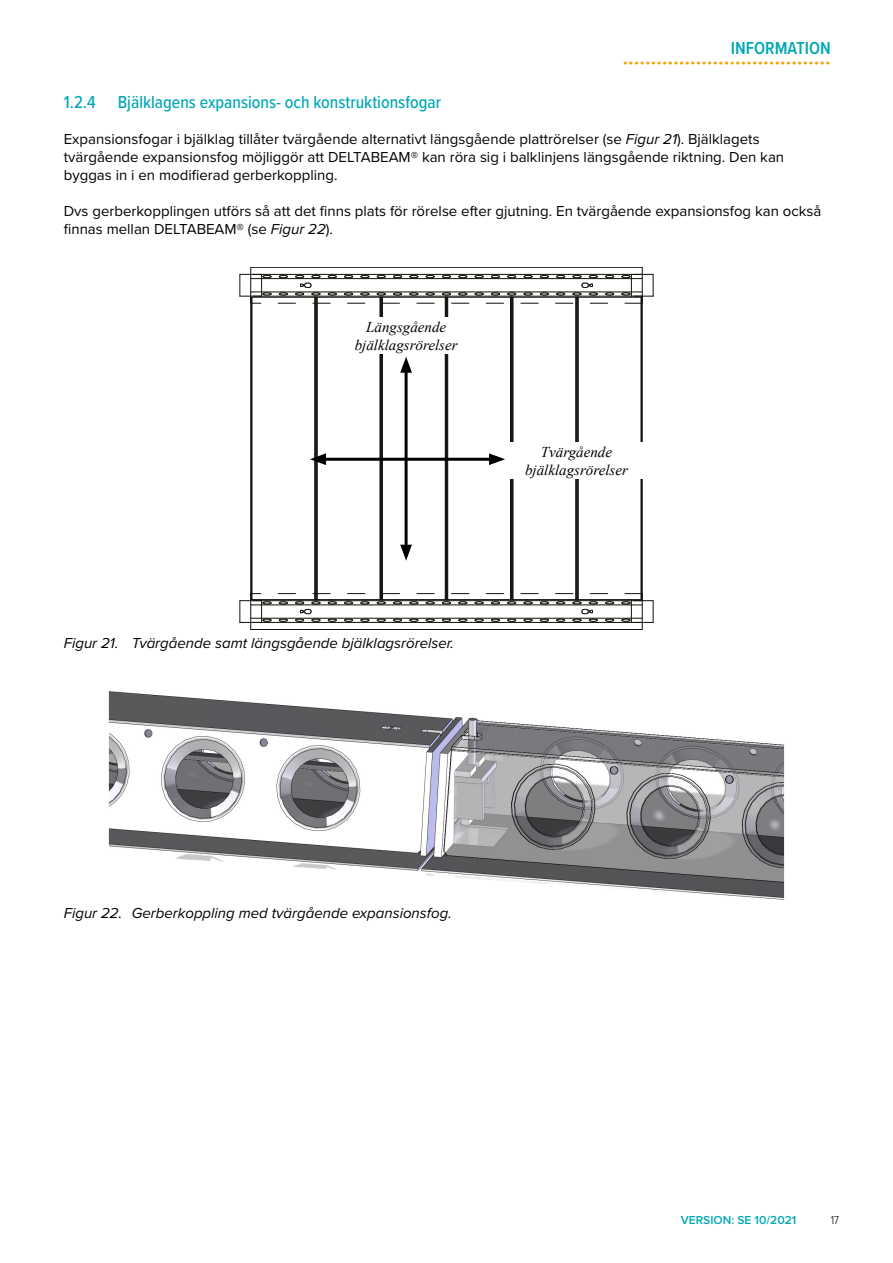
<style>
.page{position:relative;width:893px;height:1263px;background:#fff}
.page>*{position:absolute;margin:0;border:0;box-sizing:border-box;transform-origin:0 0}
.t1{font:500 18px "Proxima Nova Cond";color:#00a8b5}
.t2{font:600 18px "Proxima Nova Cond";color:#00a8b5}
.t3{font:15px/18px "Proxima Nova";color:#000}
.t4{font:italic 15px "Proxima Nova";color:#000}
.t5{font:italic 15px/18px "Times New Roman";color:#000;text-align:center}
.t6{font:600 12px "Proxima Nova";color:#00a8b5}
.t7{font:300 12px "Proxima Nova Cond";color:#000}
.s1{font-style:italic}
</style>
<div class="page">
<svg style="left:625px;top:62px;width:204px;height:3px"></svg>
<hr style="left:251px;top:629px;width:391px;height:1px;background:#12110b">
<hr style="left:250px;top:267px;width:1px;height:30px;background:#12110b">
<hr style="left:251px;top:267px;width:391px;height:1px;background:#12110b">
<hr style="left:642px;top:267px;width:1px;height:30px;background:#12110b">
<hr style="left:250px;top:297px;width:1px;height:303px;background:#12110b">
<hr style="left:251px;top:297px;width:1px;height:303px;background:#12110b">
<hr style="left:252px;top:297px;width:1px;height:303px;background:#12110b">
<hr style="left:314px;top:297px;width:1px;height:303px;background:#12110b">
<hr style="left:315px;top:297px;width:1px;height:303px;background:#12110b">
<hr style="left:316px;top:297px;width:1px;height:303px;background:#12110b">
<hr style="left:317px;top:297px;width:1px;height:303px;background:#12110b">
<hr style="left:380px;top:297px;width:1px;height:303px;background:#12110b">
<hr style="left:381px;top:297px;width:1px;height:303px;background:#12110b">
<hr style="left:382px;top:297px;width:1px;height:303px;background:#12110b">
<hr style="left:445px;top:297px;width:1px;height:303px;background:#12110b">
<hr style="left:446px;top:297px;width:1px;height:303px;background:#12110b">
<hr style="left:447px;top:297px;width:1px;height:303px;background:#12110b">
<hr style="left:510px;top:297px;width:1px;height:303px;background:#12110b">
<hr style="left:511px;top:297px;width:1px;height:303px;background:#12110b">
<hr style="left:512px;top:297px;width:1px;height:303px;background:#12110b">
<hr style="left:513px;top:297px;width:1px;height:303px;background:#12110b">
<hr style="left:575px;top:297px;width:1px;height:303px;background:#12110b">
<hr style="left:576px;top:297px;width:1px;height:303px;background:#12110b">
<hr style="left:577px;top:297px;width:1px;height:303px;background:#12110b">
<hr style="left:578px;top:297px;width:1px;height:303px;background:#12110b">
<hr style="left:641px;top:297px;width:1px;height:303px;background:#12110b">
<hr style="left:642px;top:297px;width:1px;height:303px;background:#12110b">
<svg style="left:240px;top:593px;width:414px;height:36px"></svg>
<svg style="left:240px;top:274px;width:414px;height:30px"></svg>
<div style="left:332px;top:317px;width:149px;height:37px;background:#fff"></div>
<div style="left:508px;top:442px;width:136px;height:37px;background:#fff"></div>
<hr style="left:405px;top:367px;width:3px;height:183px;background:#000">
<svg style="left:400px;top:357px;width:12px;height:16px"></svg>
<svg style="left:400px;top:545px;width:12px;height:16px"></svg>
<hr style="left:320px;top:458px;width:175px;height:3px;background:#000">
<svg style="left:310px;top:453px;width:16px;height:12px"></svg>
<svg style="left:489px;top:453px;width:16px;height:12px"></svg>
<img style="left:109px;top:691px;width:675px;height:209px">
<p class="t2" style="left:731px;top:35px;width:101px">INFORMATION</p>
<p class="t1" style="left:64px;top:89px;width:379px">1.2.4 Bjälklagens expansions- och konstruktionsfogar</p>
<p class="t3" style="left:64px;top:129px;width:722px">Expansionsfogar i bjälklag tillåter tvärgående alternativt längsgående plattrörelser (se <span class="s1">Figur 21</span>). Bjälklagets tvärgående expansionsfog möjliggör att DELTABEAM® kan röra sig i balklinjens längsgående riktning. Den kan byggas in i en modifierad gerberkoppling.</p>
<p class="t3" style="left:64px;top:201px;width:759px">Dvs gerberkopplingen utförs så att det finns plats för rörelse efter gjutning. En tvärgående expansionsfog kan också finnas mellan DELTABEAM® (se <span class="s1">Figur 22</span>).</p>
<p class="t5" style="left:355px;top:317px;width:104px">Längsgående bjälklagsrörelser</p>
<p class="t4" style="left:64px;top:632px;width:392px">Figur 21. Tvärgående samt längsgående bjälklagsrörelser.</p>
<p class="t5" style="left:525px;top:442px;width:104px">Tvärgående bjälklagsrörelser</p>
<p class="t4" style="left:64px;top:902px;width:389px">Figur 22. Gerberkoppling med tvärgående expansionsfog.</p>
<p class="t6" style="left:681px;top:1211px;width:117px">VERSION: SE 10/2021</p>
<p class="t7" style="left:831px;top:1211px;width:10px">17</p>
</div>
